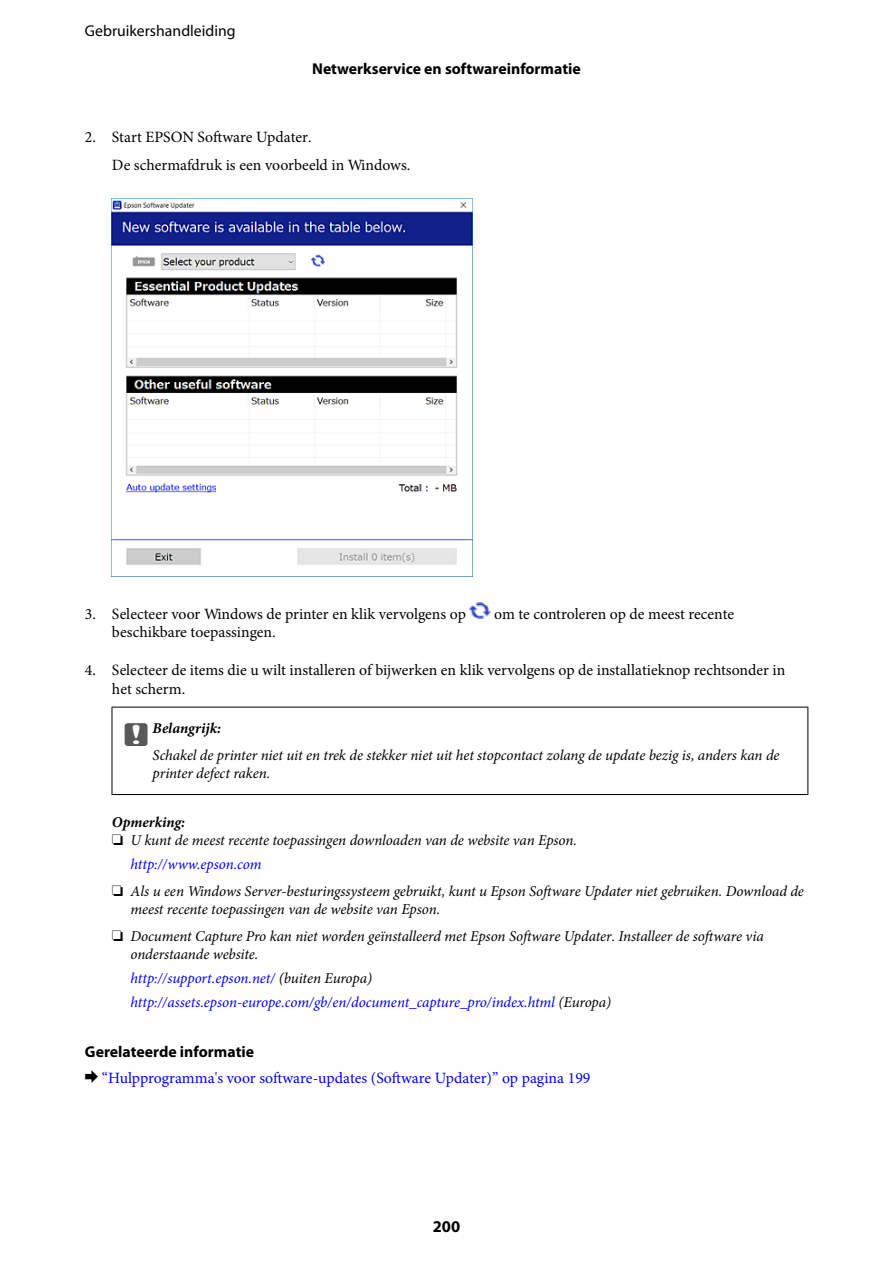
<style>
.page{position:relative;width:893px;height:1263px;background:#fff}
.page>*{position:absolute;margin:0;border:0;box-sizing:border-box;transform-origin:0 0}
.t1{font:700 16.5px "Myriad Pro";color:#000}
.t2{font:15.75px/27.8px "Minion Pro";color:#000}
.t3{font:15.75px "Minion Pro";color:#00f}
.t4{font:700 15.75px "Myriad Pro";color:#000}
.t5{font:15.75px "Myriad Pro";color:#000}
.t6{font:italic 15px/27px "Minion Pro";letter-spacing:-.005em;color:#000}
.t7{font:italic 15px/24px "Minion Pro";letter-spacing:-.005em;color:#00f}
.s1{font-family:"TP.Publication.Group.Icons 3 AA";font-style:normal;font-size:31.5px;color:#595959}
.s2{font-weight:700}
.s3{color:#00f}
.s4{color:#000}
.s5{font-family:"TP.Publication.Group.Icons 3 AA";color:#000}
</style>
<div class="page">
<img style="left:112px;top:198px;width:360px;height:367px">
<img style="left:470px;top:602px;width:21px;height:17px">
<hr style="left:112px;top:707px;width:696px;height:1px;background:#000">
<hr style="left:807px;top:707px;width:1px;height:88px;background:#000">
<hr style="left:112px;top:794px;width:696px;height:1px;background:#000">
<hr style="left:112px;top:707px;width:1px;height:88px;background:#000">
<p class="t5" style="left:85px;top:25px;width:152px">Gebruikershandleiding</p>
<p class="t4" style="left:312px;top:63px;width:270px">Netwerkservice en softwareinformatie</p>
<p class="t2" style="left:112px;top:124px;width:300px;text-indent:-27px">2. Start EPSON Software Updater.<br>De schermafdruk is een voorbeeld in Windows.</p>
<p class="t2" style="left:85px;top:601px;width:383px">3. Selecteer voor Windows de printer en klik vervolgens op</p>
<p class="t2" style="left:494px;top:601px;width:241px">om te controleren op de meest recente</p>
<p class="t2" style="left:112px;top:620px;width:165px">beschikbare toepassingen.</p>
<p class="t2" style="left:112px;top:662px;width:675px;line-height:18.8px;text-indent:-27px">4. Selecteer de items die u wilt installeren of bijwerken en klik vervolgens op de installatieknop rechtsonder in het scherm.</p>
<p class="t6" style="left:153px;top:717px;width:628px;text-indent:-28px"><span class="s1">c</span> <span class="s2">Belangrijk:<br></span>Schakel de printer niet uit en trek de stekker niet uit het stopcontact zolang de update bezig is, anders kan de</p>
<p class="t6" style="left:153px;top:761px;width:119px">printer defect raken.</p>
<p class="t6" style="left:112px;top:815px;width:466px;line-height:17.7px"><span class="s2">Opmerking:<br></span>❏ U kunt de meest recente toepassingen downloaden van de website van Epson.</p>
<p class="t6" style="left:112px;top:852px;width:693px;text-indent:19px"><span class="s3">http://www.epson.com<br></span>❏ Als u een Windows Server-besturingssysteem gebruikt, kunt u Epson Software Updater niet gebruiken. Download de</p>
<p class="t6" style="left:112px;top:897px;width:653px;text-indent:19px">meest recente toepassingen van de website van Epson.<br>❏ Document Capture Pro kan niet worden geïnstalleerd met Epson Software Updater. Installeer de software via</p>
<p class="t7" style="left:130px;top:944px;width:482px"><span class="s4">onderstaande website.<br></span>http://support.epson.net/ <span class="s4">(buiten Europa) </span>http://assets.epson-europe.com/gb/en/document_capture_pro/index.html <span class="s4">(Europa)</span></p>
<p class="t4" style="left:85px;top:1045px;width:171px">Gerelateerde informatie</p>
<p class="t3" style="left:85px;top:1071px;width:507px"><span class="s5">&amp;</span> “Hulpprogramma's voor software-updates (Software Updater)” op pagina 199</p>
<p class="t1" style="left:433px;top:1220px;width:29px">200</p>
</div>
